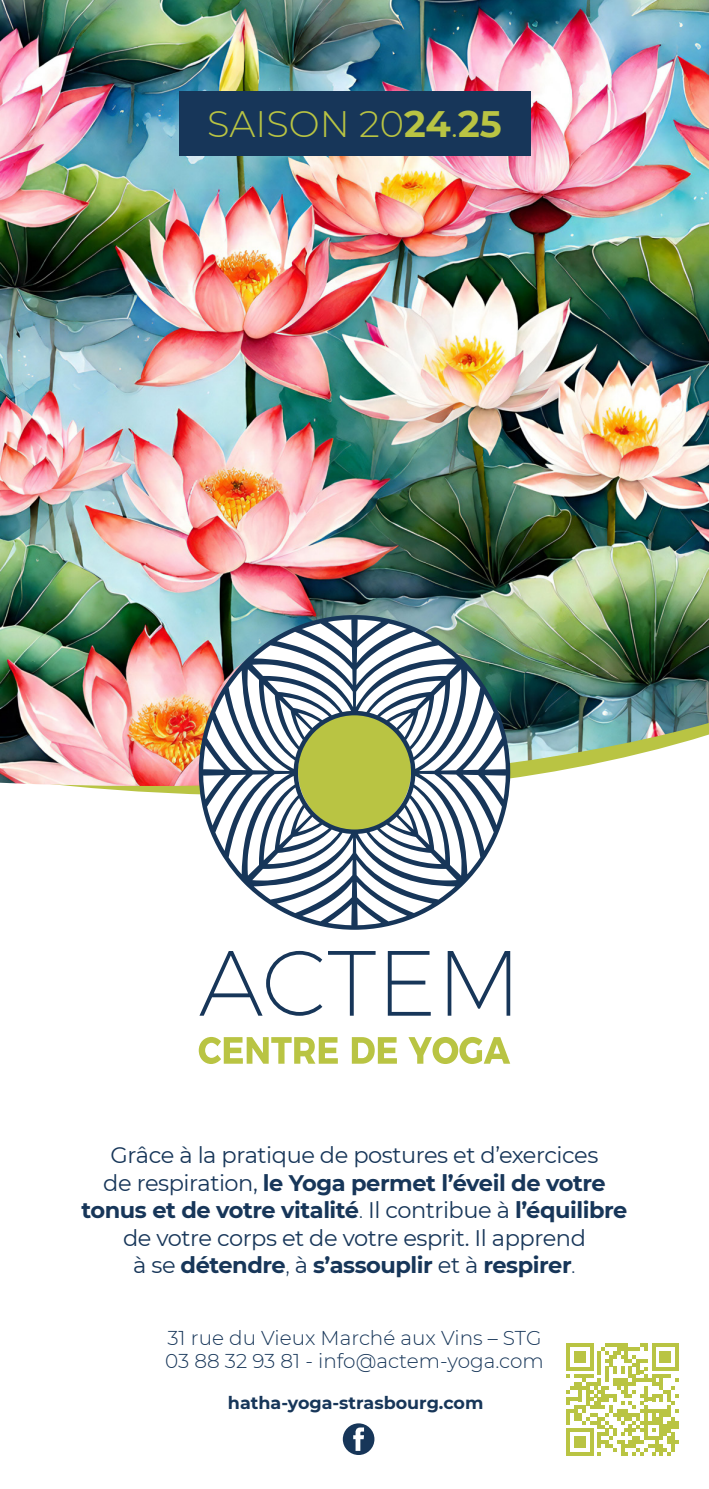
<style>
.page{position:relative;width:709px;height:1489px;background:#fff}
.page>*{position:absolute;margin:0;border:0;box-sizing:border-box;transform-origin:0 0}
.t1{font:300 36.75px "Montserrat";color:#b9c443}
.t2{font:700 22.5px "Montserrat";letter-spacing:-.02em;color:#173659}
.t3{font:22.5px "Montserrat";letter-spacing:-.02em;color:#173659}
.t4{font:300 20px "Montserrat";color:#173659}
.t5{font:700 17.5px "Montserrat";color:#173659}
.s1{font-weight:700}
.s2{font-weight:400}
.s3{font-weight:300}
</style>
<div class="page">
<svg style="left:92px;top:788px;width:107px;height:7px"></svg>
<img style="left:0;top:0;width:709px;height:788px">
<div style="left:178px;top:92px;width:352px;height:64px;background:#173659"></div>
<div style="left:343px;top:1423px;width:31px;height:31px;background:#173659;border-radius:50%"></div>
<svg style="left:353px;top:1427px;width:11px;height:23px"></svg>
<svg style="left:199px;top:615px;width:311px;height:314px"></svg>
<svg style="left:199px;top:1036px;width:311px;height:27px"></svg>
<svg style="left:199px;top:950px;width:311px;height:65px"></svg>
<svg style="left:566px;top:1343px;width:112px;height:112px"></svg>
<p class="t1" style="left:207px;top:99px;width:296px">SAISON 20<span class="s1">24</span>.<span class="s1">25</span></p>
<p class="t3" style="left:111px;top:1139px;width:489px">Grâce à la pratique de postures et d’exercices</p>
<p class="t2" style="left:103px;top:1166px;width:504px"><span class="s2">de respiration,</span> le Yoga permet l’éveil de votre</p>
<p class="t2" style="left:82px;top:1194px;width:547px">tonus et de votre vitalité<span class="s3">.</span> <span class="s2">Il contribue à</span> l’équilibre</p>
<p class="t3" style="left:123px;top:1222px;width:464px">de votre corps et de votre esprit. Il apprend</p>
<p class="t2" style="left:133px;top:1249px;width:444px"><span class="s2">à se</span> détendre<span class="s3">,</span> <span class="s2">à</span> s’assouplir <span class="s2">et à</span> respirer<span class="s3">.</span></p>
<p class="t4" style="left:167px;top:1324px;width:375px">31 rue du Vieux Marché aux Vins – STG</p>
<p class="t4" style="left:165px;top:1346px;width:380px">03 88 32 93 81 - info@actem-yoga.com</p>
<p class="t5" style="left:228px;top:1389px;width:257px">hatha-yoga-strasbourg.com</p>
</div>
